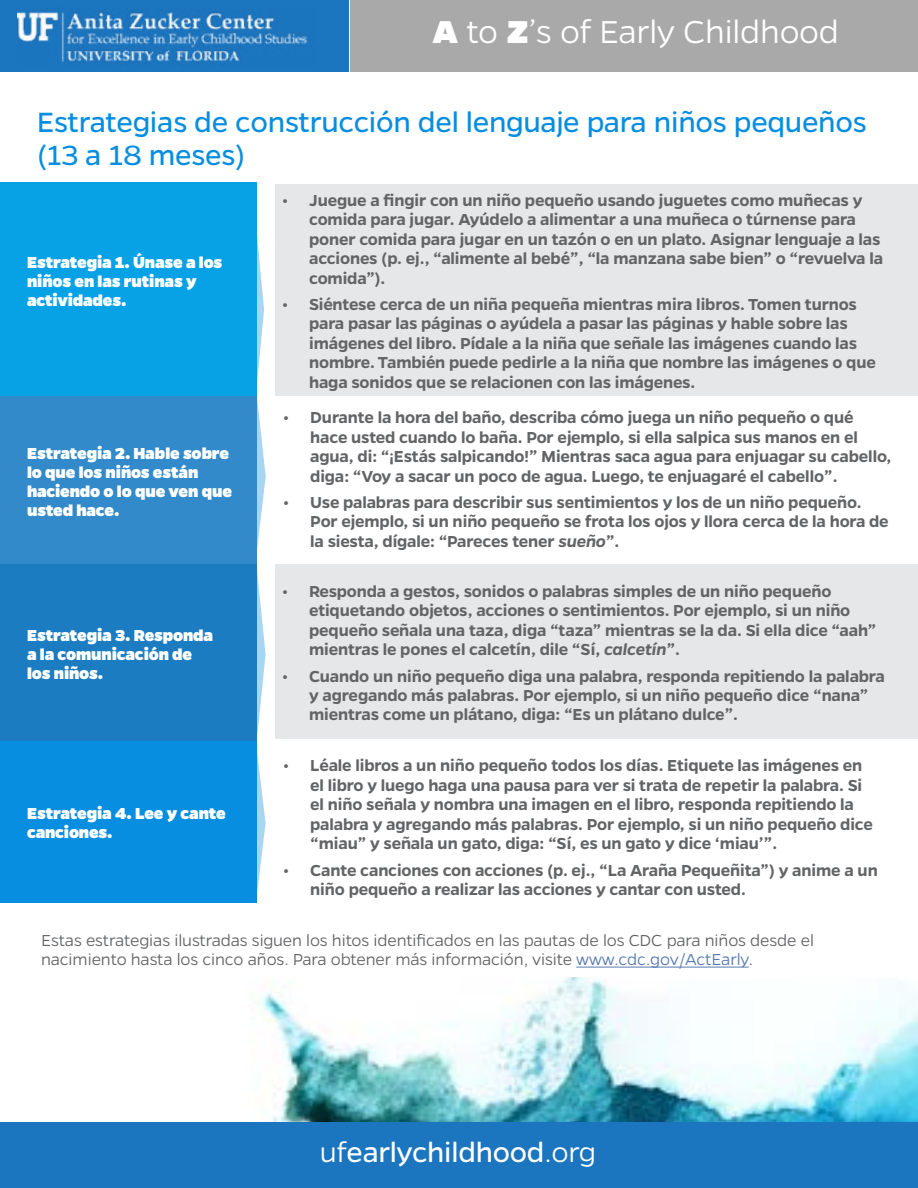
<style>
.page{position:relative;width:918px;height:1188px;background:#fff}
.page>*{position:absolute;margin:0;border:0;box-sizing:border-box;transform-origin:0 0}
.t1{font:300 35.85px "Gentona";letter-spacing:-.01em;color:#fff}
.t2{font:31.5px/33px "Gentona";letter-spacing:-.01em;color:#078ee0}
.t3{font:31.05px "Gentona";letter-spacing:-.01em;color:#fff}
.t4{font:600 18px/19.5px "Gentona";letter-spacing:-.01em;color:#636466}
.t5{font:800 18px/19px "Gentona";letter-spacing:-.005em;color:#fff}
.t6{font:300 18px/19.5px "Gentona";letter-spacing:-.01em;color:#636466}
.s1{font-weight:800}
.s2{font-style:italic}
.s3{color:#5879b0}
.s4{font-weight:300}
</style>
<div class="page">
<img style="left:255px;top:977px;width:663px;height:145px">
<div style="left:350px;top:0;width:568px;height:72px;background:#a9a9a9"></div>
<div style="left:0;top:0;width:349px;height:72px;background:#1c75bf"></div>
<img style="left:18px;top:12px;width:290px;height:52px">
<div style="left:0;top:1122px;width:918px;height:66px;background:#1c75bf"></div>
<hr style="left:576px;top:967px;width:173px;height:1px;background:#5879b0">
<div style="left:275px;top:184px;width:643px;height:212px;background:#e6e7e8"></div>
<div style="left:275px;top:564px;width:643px;height:175px;background:#e6e7e8"></div>
<svg style="left:257px;top:236px;width:7px;height:147px"></svg>
<svg style="left:257px;top:398px;width:9px;height:151px"></svg>
<svg style="left:257px;top:571px;width:9px;height:322px"></svg>
<div style="left:0;top:182px;width:257px;height:215px;background:#07a1e6"></div>
<div style="left:0;top:396px;width:257px;height:169px;background:#328aca"></div>
<div style="left:0;top:564px;width:257px;height:178px;background:#1c7cc1"></div>
<div style="left:0;top:741px;width:257px;height:162px;background:#078ee0"></div>
<h1 class="t1" style="left:432px;top:12px;width:408px"><span class="s1">A</span> to <span class="s1">Z</span>’s of Early Childhood</h1>
<h2 class="t2" style="left:37px;top:105px;width:831px">Estrategias de construcción del lenguaje para niños pequeños (13 a 18 meses)</h2>
<p class="t5" style="left:27px;top:252px;width:197px">Estrategia 1. Únase a los niños en las rutinas y actividades.</p>
<p class="t5" style="left:27px;top:443px;width:207px">Estrategia 2. Hable sobre lo que los niños están haciendo o lo que ven que usted hace.</p>
<p class="t5" style="left:27px;top:625px;width:188px">Estrategia 3. Responda a la comunicación de los niños.</p>
<p class="t5" style="left:27px;top:804px;width:200px">Estrategia 4. Lee y cante canciones.</p>
<p class="t4" style="left:309px;top:190px;width:575px;text-indent:-27px">• Juegue a fingir con un niño pequeño usando juguetes como muñecas y comida para jugar. Ayúdelo a alimentar a una muñeca o túrnense para poner comida para jugar en un tazón o en un plato. Asignar lenguaje a las acciones (p. ej., “alimente al bebé”, “la manzana sabe bien” o “revuelva la comida”).</p>
<p class="t4" style="left:309px;top:294px;width:568px;text-indent:-27px">• Siéntese cerca de un niña pequeña mientras mira libros. Tomen turnos para pasar las páginas o ayúdela a pasar las páginas y hable sobre las imágenes del libro. Pídale a la niña que señale las imágenes cuando las nombre. También puede pedirle a la niña que nombre las imágenes o que haga sonidos que se relacionen con las imágenes.</p>
<p class="t4" style="left:310px;top:408px;width:582px;text-indent:-27px">• Durante la hora del baño, describa cómo juega un niño pequeño o qué hace usted cuando lo baña. Por ejemplo, si ella salpica sus manos en el agua, di: “¡Estás salpicando!” Mientras saca agua para enjuagar su cabello, diga: “Voy a sacar un poco de agua. Luego, te enjuagaré el cabello”.</p>
<p class="t4" style="left:310px;top:492px;width:580px;text-indent:-27px">• Use palabras para describir sus sentimientos y los de un niño pequeño.<br>Por ejemplo, si un niño pequeño se frota los ojos y llora cerca de la hora de la siesta, dígale: “Pareces tener <span class="s2">sueño</span>”.</p>
<p class="t4" style="left:309px;top:581px;width:569px;text-indent:-27px">• Responda a gestos, sonidos o palabras simples de un niño pequeño etiquetando objetos, acciones o sentimientos. Por ejemplo, si un niño pequeño señala una taza, diga “taza” mientras se la da. Si ella dice “aah” mientras le pones el calcetín, dile “Sí, <span class="s2">calcetín</span>”.</p>
<p class="t4" style="left:309px;top:666px;width:577px;text-indent:-27px">• Cuando un niño pequeño diga una palabra, responda repitiendo la palabra y agregando más palabras. Por ejemplo, si un niño pequeño dice “nana” mientras come un plátano, diga: “Es un plátano dulce”.</p>
<p class="t4" style="left:310px;top:756px;width:564px;text-indent:-27px">• Léale libros a un niño pequeño todos los días. Etiquete las imágenes en el libro y luego haga una pausa para ver si trata de repetir la palabra. Si el niño señala y nombra una imagen en el libro, responda repitiendo la palabra y agregando más palabras. Por ejemplo, si un niño pequeño dice “miau” y señala un gato, diga: “Sí, es un gato y dice ‘miau’”.</p>
<p class="t4" style="left:310px;top:860px;width:569px;text-indent:-27px">• Cante canciones con acciones (p. ej., “La Araña Pequeñita”) y anime a un niño pequeño a realizar las acciones y cantar con usted.</p>
<p class="t6" style="left:41px;top:930px;width:774px">Estas estrategias ilustradas siguen los hitos identificados en las pautas de los CDC para niños desde el nacimiento hasta los cinco años. Para obtener más información, visite <span class="s3">www.cdc.gov/ActEarly</span>.</p>
<h3 class="t3" style="left:320px;top:1135px;width:277px"><span class="s4">uf</span>earlychildhood<span class="s4">.org</span></h3>
</div>
